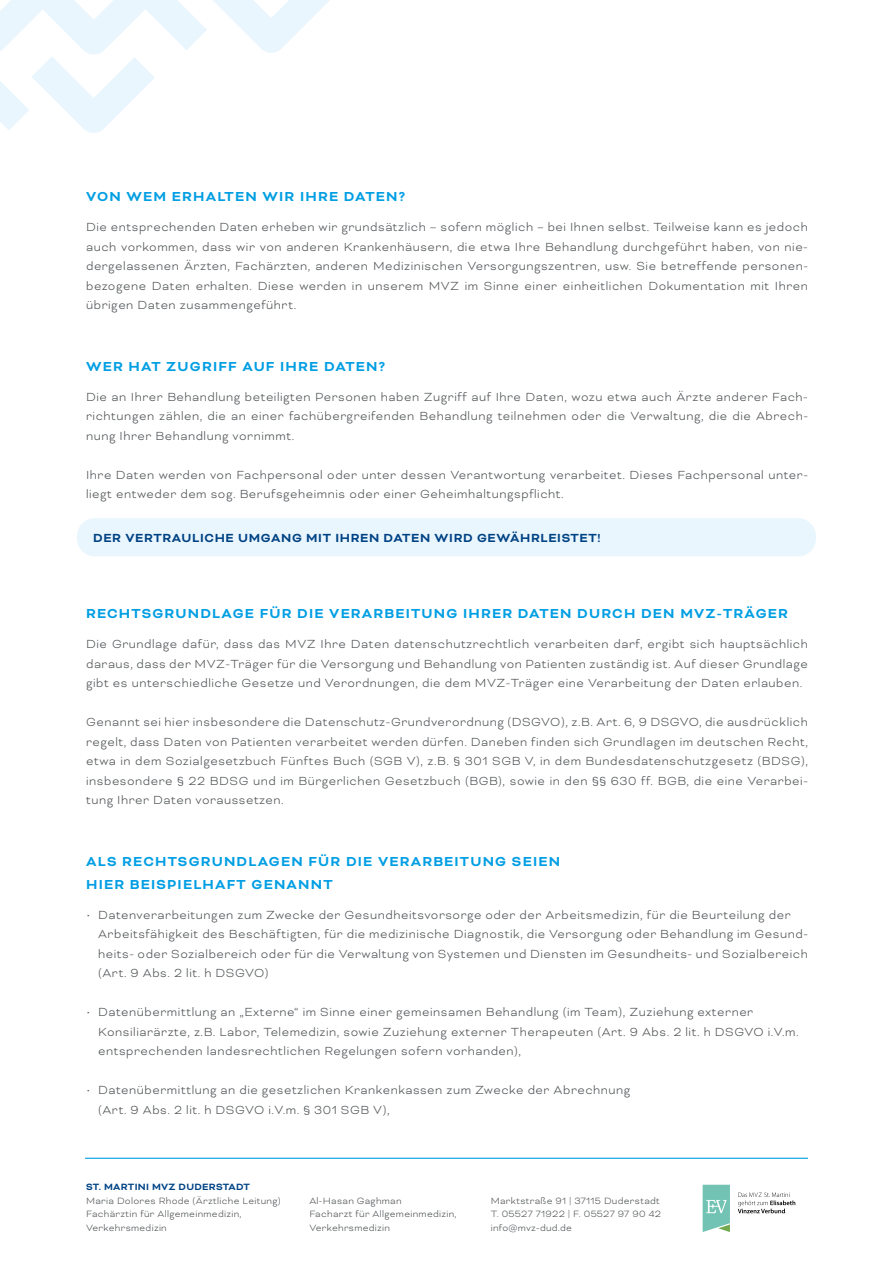
<style>
.page{position:relative;width:893px;height:1263px;background:#fff}
.page>*{position:absolute;margin:0;border:0;box-sizing:border-box;transform-origin:0 0}
.t1{font:700 15px/22.5px "Bicyclette";letter-spacing:.08em;color:#009ee3}
.t2{font:300 13.5px/19.5px "Bicyclette";letter-spacing:.04em;color:#4f5355;text-align:justify}
.t3{font:700 13.5px "Bicyclette";letter-spacing:.05em;color:#004384}
.t4{font:300 10.5px/13.5px "Bicyclette";letter-spacing:.03em;color:#4f5355}
.t5{font:700 10.5px "Bicyclette";letter-spacing:.03em;color:#004384}
</style>
<div class="page">
<svg style="left:0;top:0;width:330px;height:133px"></svg>
<svg style="left:703px;top:1185px;width:27px;height:47px"></svg>
<svg style="left:738px;top:1192px;width:57px;height:21px"></svg>
<hr style="left:85px;top:1158px;width:723px;height:1px;background:#009ee3">
<div style="left:77px;top:518px;width:739px;height:38px;background:#eaf6fe;border-radius:18px"></div>
<p class="t1" style="left:86px;top:186px;width:320px">VON WEM ERHALTEN WIR IHRE DATEN?</p>
<p class="t2" style="left:86px;top:217px;width:723px">Die entsprechenden Daten erheben wir grundsätzlich – sofern möglich – bei Ihnen selbst. Teilweise kann es jedoch auch vorkommen, dass wir von anderen Krankenhäusern, die etwa Ihre Behandlung durchgeführt haben, von nie&shy;dergelassenen Ärzten, Fachärzten, anderen Medizinischen Versorgungszentren, usw. Sie betreffende personen&shy;bezogene Daten erhalten. Diese werden in unserem MVZ im Sinne einer einheitlichen Dokumentation mit Ihren übrigen Daten zusammengeführt.</p>
<p class="t1" style="left:86px;top:355px;width:301px">WER HAT ZUGRIFF AUF IHRE DATEN?</p>
<p class="t2" style="left:86px;top:387px;width:723px">Die an Ihrer Behandlung beteiligten Personen haben Zugriff auf Ihre Daten, wozu etwa auch Ärzte anderer Fach&shy;richtungen zählen, die an einer fachübergreifenden Behandlung teilnehmen oder die Verwaltung, die die Abrech&shy;nung Ihrer Behandlung vornimmt.</p>
<p class="t2" style="left:86px;top:465px;width:723px">Ihre Daten werden von Fachpersonal oder unter dessen Verantwortung verarbeitet. Dieses Fachpersonal unter&shy;liegt entweder dem sog. Berufsgeheimnis oder einer Geheimhaltungspflicht.</p>
<p class="t3" style="left:93px;top:530px;width:509px">DER VERTRAULICHE UMGANG MIT IHREN DATEN WIRD GEWÄHRLEISTET!</p>
<p class="t1" style="left:86px;top:603px;width:703px">RECHTSGRUNDLAGE FÜR DIE VERARBEITUNG IHRER DATEN DURCH DEN MVZ-TRÄGER</p>
<p class="t2" style="left:86px;top:634px;width:723px">Die Grundlage dafür, dass das MVZ Ihre Daten datenschutzrechtlich verarbeiten darf, ergibt sich hauptsächlich daraus, dass der MVZ-Träger für die Versorgung und Behandlung von Patienten zuständig ist. Auf dieser Grundlage gibt es unterschiedliche Gesetze und Verordnungen, die dem MVZ-Träger eine Verarbeitung der Daten erlauben.</p>
<p class="t2" style="left:86px;top:712px;width:723px">Genannt sei hier insbesondere die Datenschutz-Grundverordnung (DSGVO), z.B. Art. 6, 9 DSGVO, die ausdrücklich regelt, dass Daten von Patienten verarbeitet werden dürfen. Daneben finden sich Grundlagen im deutschen Recht, etwa in dem Sozialgesetzbuch Fünftes Buch (SGB V), z.B. § 301 SGB V, in dem Bundesdatenschutzgesetz (BDSG), insbesondere § 22 BDSG und im Bürgerlichen Gesetzbuch (BGB), sowie in den §§ 630 ff. BGB, die eine Verarbei&shy;tung Ihrer Daten voraussetzen.</p>
<p class="t1" style="left:86px;top:850px;width:475px">ALS RECHTSGRUNDLAGEN FÜR DIE VERARBEITUNG SEIEN<br>HIER BEISPIELHAFT GENANNT</p>
<p class="t2" style="left:98px;top:904px;width:711px;text-align:left;text-indent:-12px">• Datenverarbeitungen zum Zwecke der Gesundheitsvorsorge oder der Arbeitsmedizin, für die Beurteilung der Arbeitsfähigkeit des Beschäftigten, für die medizinische Diagnostik, die Versorgung oder Behandlung im Gesund&shy;heits- oder Sozialbereich oder für die Verwaltung von Systemen und Diensten im Gesundheits- und Sozialbereich (Art. 9 Abs. 2 lit. h DSGVO)</p>
<p class="t2" style="left:98px;top:1002px;width:702px;text-align:left;text-indent:-12px">• Datenübermittlung an „Externe“ im Sinne einer gemeinsamen Behandlung (im Team), Zuziehung externer<br>Konsiliarärzte, z.B. Labor, Telemedizin, sowie Zuziehung externer Therapeuten (Art. 9 Abs. 2 lit. h DSGVO i.V.m. entsprechenden landesrechtlichen Regelungen sofern vorhanden),</p>
<p class="t2" style="left:98px;top:1080px;width:534px;text-indent:-12px">• Datenübermittlung an die gesetzlichen Krankenkassen zum Zwecke der Abrechnung (Art. 9 Abs. 2 lit. h DSGVO i.V.m. § 301 SGB V),</p>
<p class="t5" style="left:86px;top:1181px;width:165px">ST. MARTINI MVZ DUDERSTADT</p>
<p class="t4" style="left:86px;top:1194px;width:196px">Maria Dolores Rhode (Ärztliche Leitung)<br>Fachärztin für Allgemeinmedizin,<br>Verkehrsmedizin</p>
<p class="t4" style="left:491px;top:1194px;width:172px">Marktstraße 91 | 37115 Duderstadt<br>T. 05527 71922 | F. 05527 97 90 42 info@mvz-dud.de</p>
<p class="t4" style="left:309px;top:1194px;width:149px">Al-Hasan Gaghman<br>Facharzt für Allgemeinmedizin,<br>Verkehrsmedizin</p>
</div>
